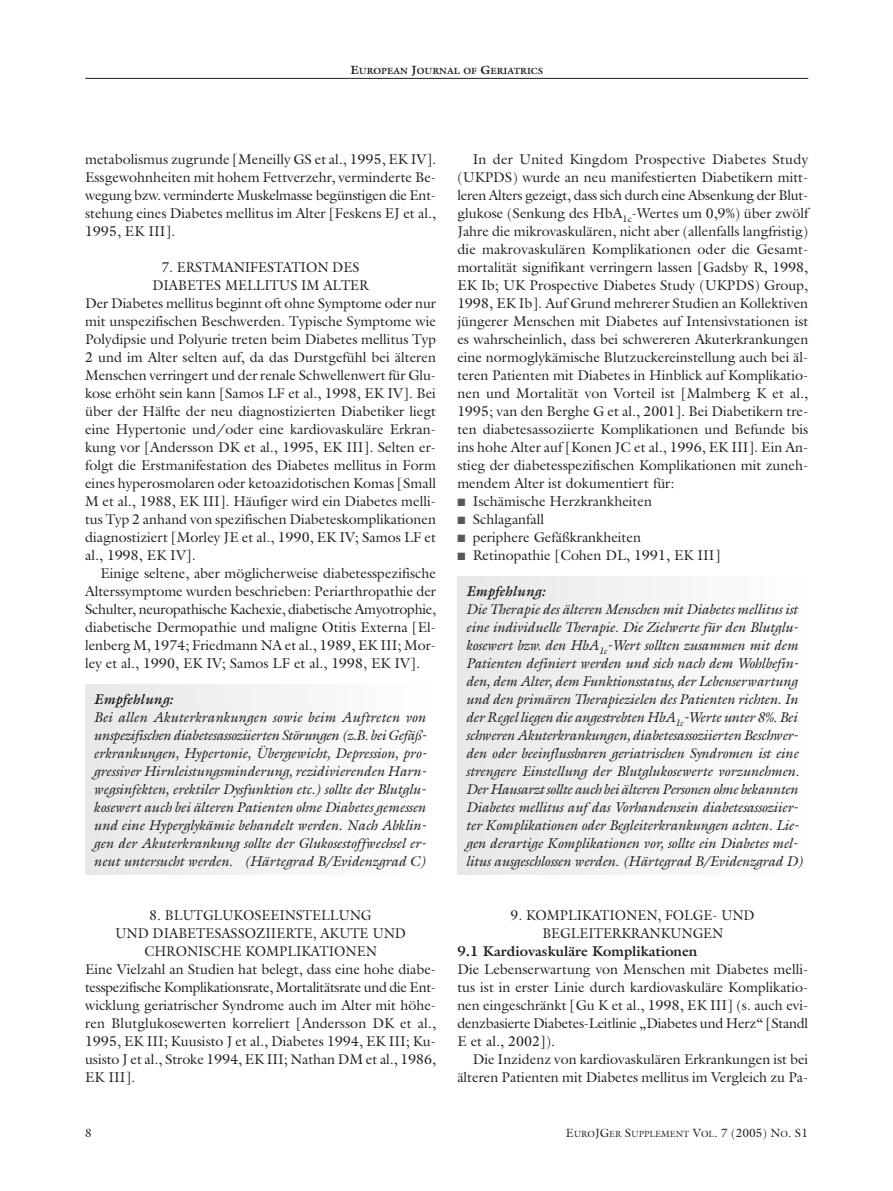
<style>
.page{position:relative;width:893px;height:1191px;background:#fff}
.page>*{position:absolute;margin:0;border:0;box-sizing:border-box;transform-origin:0 0}
.t1{font:14.25px/18px "Galliard";color:#231f20;text-align:justify}
.t2{font:italic 14.25px/18px "Galliard";letter-spacing:-.015em;color:#231f20}
.t3{font:14.25px/18px "Galliard";color:#231f20;text-align:center;scale:.95 1}
.t4{font:14.25px "Galliard";letter-spacing:-.02em;color:#231f20}
.t5{font:700 14.25px "Galliard";color:#231f20}
.t6{font:italic 700 14.25px "Galliard";color:#231f20}
.t7{font:12px "Galliard";color:#231f20}
.t8{font:700 9px "Galliard";color:#231f20}
.s1{font-size:12px}
.s2{color:#57585a}
.s3{font-size:9px}
</style>
<div class="page">
<hr style="left:85px;top:78px;width:723px;height:1px;background:#231f20">
<div style="left:457px;top:576px;width:350px;height:298px;background:#f2f3f4"></div>
<div style="left:85px;top:684px;width:350px;height:190px;background:#f2f3f4"></div>
<p class="t8" style="left:350px;top:67px;width:194px"><span class="s1">E</span>UROPEAN <span class="s1">J</span>OURNAL OF <span class="s1">G</span>ERIATRICS</p>
<p class="t1" style="left:85px;top:151px;width:352px">metabolismus zugrunde [Meneilly GS et al., 1995, EK IV].<br>Essgewohnheiten mit hohem Fettverzehr, verminderte Be&shy;wegung bzw. verminderte Muskelmasse begünstigen die Ent&shy;stehung eines Diabetes mellitus im Alter [Feskens EJ et al., 1995, EK III].</p>
<p class="t3" style="left:162px;top:259px;width:209px">7. ERSTMANIFESTATION DES</p>
<p class="t3" style="left:152px;top:277px;width:229px">DIABETES MELLITUS IM ALTER</p>
<p class="t1" style="left:85px;top:295px;width:352px">Der Diabetes mellitus beginnt oft ohne Symptome oder nur</p>
<p class="t1" style="left:85px;top:313px;width:352px">mit unspezifischen Beschwerden. Typische Symptome wie</p>
<p class="t1" style="left:85px;top:331px;width:352px">Polydipsie und Polyurie treten beim Diabetes mellitus Typ</p>
<p class="t1" style="left:85px;top:349px;width:352px">2 und im Alter selten auf, da das Durstgefühl bei älteren</p>
<p class="t1" style="left:85px;top:367px;width:352px">Menschen verringert und der renale Schwellenwert für Glu-</p>
<p class="t1" style="left:85px;top:385px;width:352px">kose erhöht sein kann [Samos LF et al., 1998, EK IV]. Bei</p>
<p class="t1" style="left:85px;top:403px;width:352px">über der Hälfte der neu diagnostizierten Diabetiker liegt</p>
<p class="t1" style="left:85px;top:421px;width:352px">eine Hypertonie und/oder eine kardiovaskuläre Erkran-</p>
<p class="t1" style="left:85px;top:439px;width:352px">kung vor [Andersson DK et al., 1995, EK III]. Selten er-</p>
<p class="t1" style="left:85px;top:457px;width:352px">folgt die Erstmanifestation des Diabetes mellitus in Form</p>
<p class="t1" style="left:85px;top:475px;width:352px">eines hyperosmolaren oder ketoazidotischen Komas [Small</p>
<p class="t1" style="left:85px;top:493px;width:352px">M et al., 1988, EK III]. Häufiger wird ein Diabetes melli-</p>
<p class="t1" style="left:85px;top:511px;width:352px">tus Typ 2 anhand von spezifischen Diabeteskomplikationen</p>
<p class="t1" style="left:85px;top:529px;width:352px">diagnostiziert [Morley JE et al., 1990, EK IV; Samos LF et</p>
<p class="t1" style="left:85px;top:547px;width:112px">al., 1998, EK IV].</p>
<p class="t1" style="left:100px;top:565px;width:337px">Einige seltene, aber möglicherweise diabetesspezifische</p>
<p class="t1" style="left:85px;top:583px;width:352px">Alterssymptome wurden beschrieben: Periarthropathie der</p>
<p class="t4" style="left:85px;top:603px;width:352px">Schulter, neuropathische Kachexie, diabetische Amyotrophie,</p>
<p class="t1" style="left:85px;top:619px;width:352px">diabetische Dermopathie und maligne Otitis Externa [El-</p>
<p class="t1" style="left:85px;top:637px;width:352px">lenberg M, 1974; Friedmann NA et al., 1989, EK III; Mor-</p>
<p class="t1" style="left:85px;top:655px;width:336px">ley et al., 1990, EK IV; Samos LF et al., 1998, EK IV].</p>
<p class="t6" style="left:94px;top:693px;width:81px">Empfehlung:</p>
<p class="t2" style="left:94px;top:709px;width:334px;text-align:justify">Bei allen Akuterkrankungen sowie beim Auftreten von unspezifischen diabetesassoziierten Störungen (z.B. bei Gefäß&shy;erkrankungen, Hypertonie, Übergewicht, Depression, pro&shy;gressiver Hirnleistungsminderung, rezidivierenden Harn&shy;wegsinfekten, erektiler Dysfunktion etc.) sollte der Blutglu&shy;kosewert auch bei älteren Patienten ohne Diabetes gemessen und eine Hyperglykämie behandelt werden. Nach Abklin&shy;gen der Akuterkrankung sollte der Glukosestoffwechsel er&shy;neut untersucht werden. (Härtegrad B/Evidenzgrad C)</p>
<p class="t3" style="left:150px;top:907px;width:235px">8. BLUTGLUKOSEEINSTELLUNG</p>
<p class="t3" style="left:115px;top:925px;width:307px">UND DIABETESASSOZIIERTE, AKUTE UND</p>
<p class="t3" style="left:144px;top:943px;width:246px">CHRONISCHE KOMPLIKATIONEN</p>
<p class="t1" style="left:85px;top:961px;width:352px">Eine Vielzahl an Studien hat belegt, dass eine hohe diabe-</p>
<p class="t4" style="left:85px;top:981px;width:352px">tesspezifische Komplikationsrate, Mortalitätsrate und die Ent-</p>
<p class="t1" style="left:85px;top:997px;width:352px">wicklung geriatrischer Syndrome auch im Alter mit höhe-</p>
<p class="t1" style="left:85px;top:1015px;width:352px">ren Blutglukosewerten korreliert [Andersson DK et al.,</p>
<p class="t1" style="left:85px;top:1033px;width:352px">1995, EK III; Kuusisto J et al., Diabetes 1994, EK III; Ku-</p>
<p class="t1" style="left:85px;top:1051px;width:352px">usisto J et al., Stroke 1994, EK III; Nathan DM et al., 1986,</p>
<p class="t1" style="left:85px;top:1069px;width:52px">EK III].</p>
<p class="t1" style="left:457px;top:151px;width:352px;text-indent:15px">In der United Kingdom Prospective Diabetes Study (UKPDS) wurde an neu manifestierten Diabetikern mitt&shy;leren Alters gezeigt, dass sich durch eine Absenkung der Blut&shy;glukose (Senkung des HbA<sub>1c</sub>-Wertes um 0,9%) über zwölf Jahre die mikrovaskulären, nicht aber (allenfalls langfristig) die makrovaskulären Komplikationen oder die Gesamt&shy;mortalität signifikant verringern lassen [Gadsby R, 1998, EK Ib; UK Prospective Diabetes Study (UKPDS) Group, 1998, EK Ib]. Auf Grund mehrerer Studien an Kollektiven jüngerer Menschen mit Diabetes auf Intensivstationen ist es wahrscheinlich, dass bei schwereren Akuterkrankungen eine normoglykämische Blutzuckereinstellung auch bei äl&shy;teren Patienten mit Diabetes in Hinblick auf Komplikatio&shy;nen und Mortalität von Vorteil ist [Malmberg K et al., 1995; van den Berghe G et al., 2001]. Bei Diabetikern tre&shy;ten diabetesassoziierte Komplikationen und Befunde bis ins hohe Alter auf [Konen JC et al., 1996, EK III]. Ein An&shy;stieg der diabetesspezifischen Komplikationen mit zuneh&shy;mendem Alter ist dokumentiert für:</p>
<p class="t1" style="left:457px;top:493px;width:196px"><span class="s2">■</span> Ischämische Herzkrankheiten</p>
<p class="t1" style="left:457px;top:511px;width:88px"><span class="s2">■</span> Schlaganfall</p>
<p class="t1" style="left:457px;top:529px;width:185px"><span class="s2">■</span> periphere Gefäßkrankheiten</p>
<p class="t1" style="left:457px;top:547px;width:264px"><span class="s2">■</span> Retinopathie [Cohen DL, 1991, EK III]</p>
<p class="t6" style="left:466px;top:585px;width:81px">Empfehlung:</p>
<p class="t2" style="left:466px;top:601px;width:339px">Die Therapie des älteren Menschen mit Diabetes mellitus ist eine individuelle Therapie. Die Zielwerte für den Blutglu&shy;kosewert bzw. den HbA<sub>1c</sub>-Wert sollten zusammen mit dem Patienten definiert werden und sich nach dem Wohlbefin&shy;den, dem Alter, dem Funktionsstatus, der Lebenserwartung und den primären Therapiezielen des Patienten richten. In der Regel liegen die angestrebten HbA<sub>1c</sub>-Werte unter 8%. Bei schweren Akuterkrankungen, diabetesassoziierten Beschwer&shy;den oder beeinflussbaren geriatrischen Syndromen ist eine strengere Einstellung der Blutglukosewerte vorzunehmen.<br>Der Hausarzt sollte auch bei älteren Personen ohne bekannten Diabetes mellitus auf das Vorhandensein diabetesassoziier&shy;ter Komplikationen oder Begleiterkrankungen achten. Lie&shy;gen derartige Komplikationen vor, sollte ein Diabetes mel&shy;litus ausgeschlossen werden. (Härtegrad B/Evidenzgrad D)</p>
<p class="t3" style="left:511px;top:907px;width:258px">9. KOMPLIKATIONEN, FOLGE- UND<br>BEGLEITERKRANKUNGEN</p>
<p class="t5" style="left:457px;top:945px;width:241px">9.1 Kardiovaskuläre Komplikationen</p>
<p class="t1" style="left:457px;top:961px;width:352px">Die Lebenserwartung von Menschen mit Diabetes melli&shy;tus ist in erster Linie durch kardiovaskuläre Komplikatio&shy;nen eingeschränkt [Gu K et al., 1998, EK III] (s. auch evi&shy;denzbasierte Diabetes-Leitlinie „Diabetes und Herz“ [Standl E et al., 2002]).</p>
<p class="t1" style="left:457px;top:1051px;width:352px;text-align:right">Die Inzidenz von kardiovaskulären Erkrankungen ist bei älteren Patienten mit Diabetes mellitus im Vergleich zu Pa-</p>
<p class="t7" style="left:85px;top:1128px;width:8px">8</p>
<p class="t7" style="left:565px;top:1128px;width:244px">E<span class="s3">URO</span>JG<span class="s3">ER</span> S<span class="s3">UPPLEMENT</span> V<span class="s3">OL</span>. 7 (2005) N<span class="s3">O</span>. S1</p>
</div>
